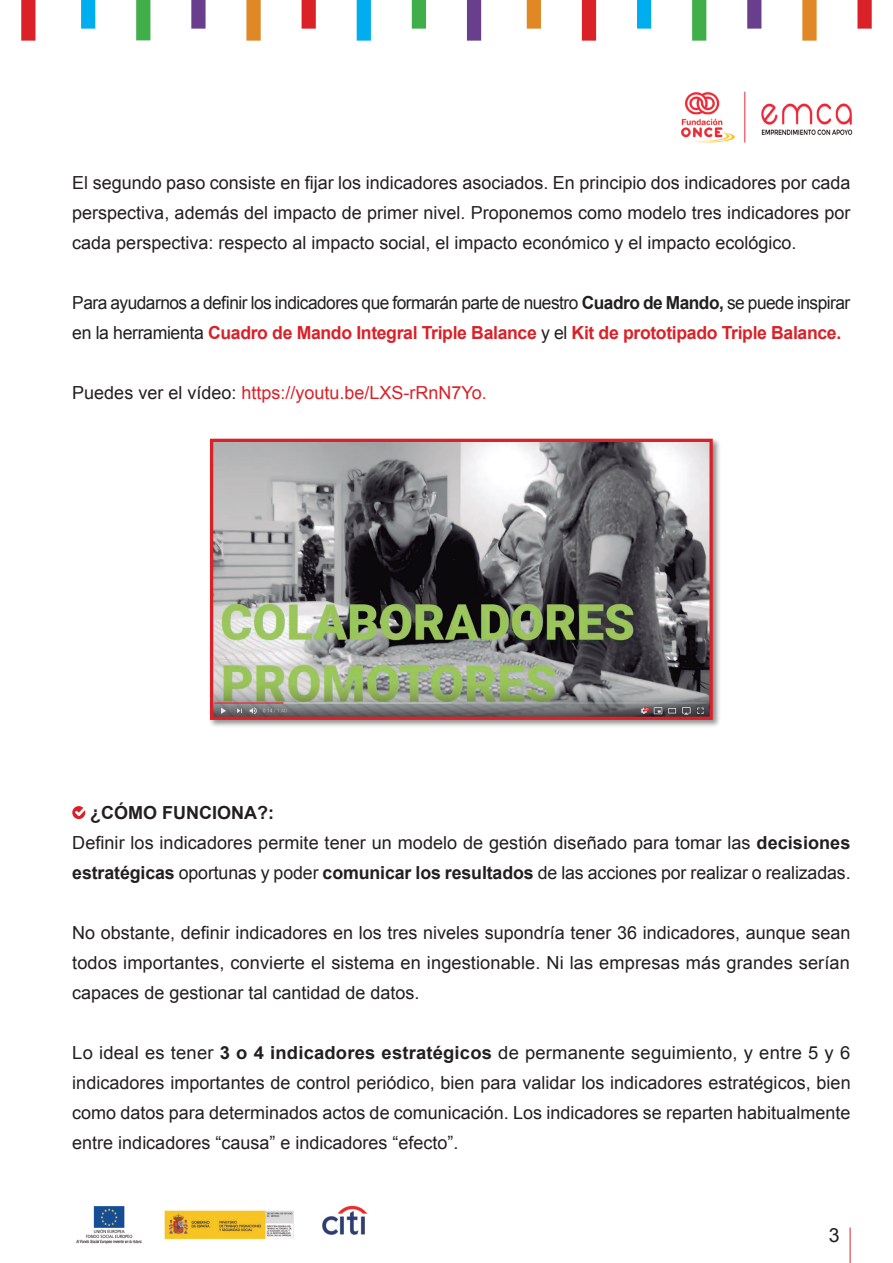
<style>
.page{position:relative;width:893px;height:1263px;background:#fff}
.page>*{position:absolute;margin:0;border:0;box-sizing:border-box;transform-origin:0 0}
.t1{font:19.5px "Arial";color:#231f20}
.t2{font:18px/30px "Arial";color:#231f20;text-align:justify}
.t3{font:18px/30px "Arial";letter-spacing:-.03em;color:#231f20;scale:.96 1}
.t4{font:18px "Arial";color:#da2128}
.t5{font:700 18px "Arial";color:#231f20}
.s1{font-weight:700}
.s2{font-weight:700;color:#da2128}
.s3{color:#231f20}
</style>
<div class="page">
<div style="left:21px;top:0;width:14px;height:41px;background:#da2128"></div>
<div style="left:857px;top:0;width:15px;height:29px;background:#da2128"></div>
<div style="left:81px;top:0;width:14px;height:29px;background:#00aeef"></div>
<div style="left:802px;top:0;width:15px;height:41px;background:#e08826"></div>
<div style="left:136px;top:0;width:14px;height:40px;background:#40ae49"></div>
<div style="left:747px;top:0;width:14px;height:29px;background:#693e8d"></div>
<div style="left:191px;top:0;width:15px;height:29px;background:#693e8d"></div>
<div style="left:692px;top:0;width:14px;height:41px;background:#40ae49"></div>
<div style="left:246px;top:0;width:15px;height:41px;background:#e08826"></div>
<div style="left:637px;top:0;width:14px;height:29px;background:#00aeef"></div>
<div style="left:302px;top:0;width:14px;height:29px;background:#da2128"></div>
<div style="left:582px;top:0;width:14px;height:41px;background:#da2128"></div>
<div style="left:357px;top:0;width:14px;height:41px;background:#00aeef"></div>
<div style="left:527px;top:0;width:14px;height:29px;background:#e08826"></div>
<div style="left:412px;top:0;width:14px;height:29px;background:#40ae49"></div>
<div style="left:467px;top:0;width:14px;height:41px;background:#693e8d"></div>
<hr style="left:850px;top:1227px;width:1px;height:36px;background:#da2128">
<img style="left:744px;top:91px;width:109px;height:52px">
<img style="left:682px;top:92px;width:53px;height:51px">
<div style="left:208px;top:437px;width:513px;height:291px;background:#231f20;opacity:.5"></div>
<img style="left:214px;top:443px;width:495px;height:273px">
<div style="left:210px;top:439px;width:503px;height:281px;border:3px solid #da2128"></div>
<svg style="left:72px;top:806px;width:13px;height:13px"></svg>
<img style="left:77px;top:1206px;width:64px;height:38px">
<img style="left:164px;top:1210px;width:130px;height:29px">
<img style="left:322px;top:1205px;width:46px;height:30px">
<p class="t2" style="left:72px;top:168px;width:780px">El segundo paso consiste en fijar los indicadores asociados. En principio dos indicadores por cada perspectiva, además del impacto de primer nivel. Proponemos como modelo tres indicadores por cada perspectiva: respecto al impacto social, el impacto económico y el impacto ecológico.</p>
<p class="t3" style="left:72px;top:288px;width:812px">Para ayudarnos a definir los indicadores que formarán parte de nuestro <span class="s1">Cuadro de Mando,</span> se puede inspirar en la herramienta <span class="s2">Cuadro de Mando Integral Triple Balance</span> y el <span class="s2">Kit de prototipado Triple Balance.</span></p>
<p class="t4" style="left:72px;top:381px;width:416px"><span class="s3">Puedes ver el vídeo:</span> https://youtu.be/LXS-rRnN7Yo.</p>
<h3 class="t5" style="left:90px;top:801px;width:185px">¿CÓMO FUNCIONA?:</h3>
<p class="t2" style="left:72px;top:828px;width:780px">Definir los indicadores permite tener un modelo de gestión diseñado para tomar las <span class="s1">decisiones estratégicas</span> oportunas y poder <span class="s1">comunicar los resultados</span> de las acciones por realizar o realizadas.</p>
<p class="t2" style="left:72px;top:918px;width:780px">No obstante, definir indicadores en los tres niveles supondría tener 36 indicadores, aunque sean todos importantes, convierte el sistema en ingestionable. Ni las empresas más grandes serían capaces de gestionar tal cantidad de datos.</p>
<p class="t2" style="left:72px;top:1038px;width:780px">Lo ideal es tener <span class="s1">3 o 4 indicadores estratégicos</span> de permanente seguimiento, y entre 5 y 6 indicadores importantes de control periódico, bien para validar los indicadores estratégicos, bien como datos para determinados actos de comunicación. Los indicadores se reparten habitualmente entre indicadores “causa” e indicadores “efecto”.</p>
<p class="t1" style="left:829px;top:1222px;width:12px">3</p>
</div>
